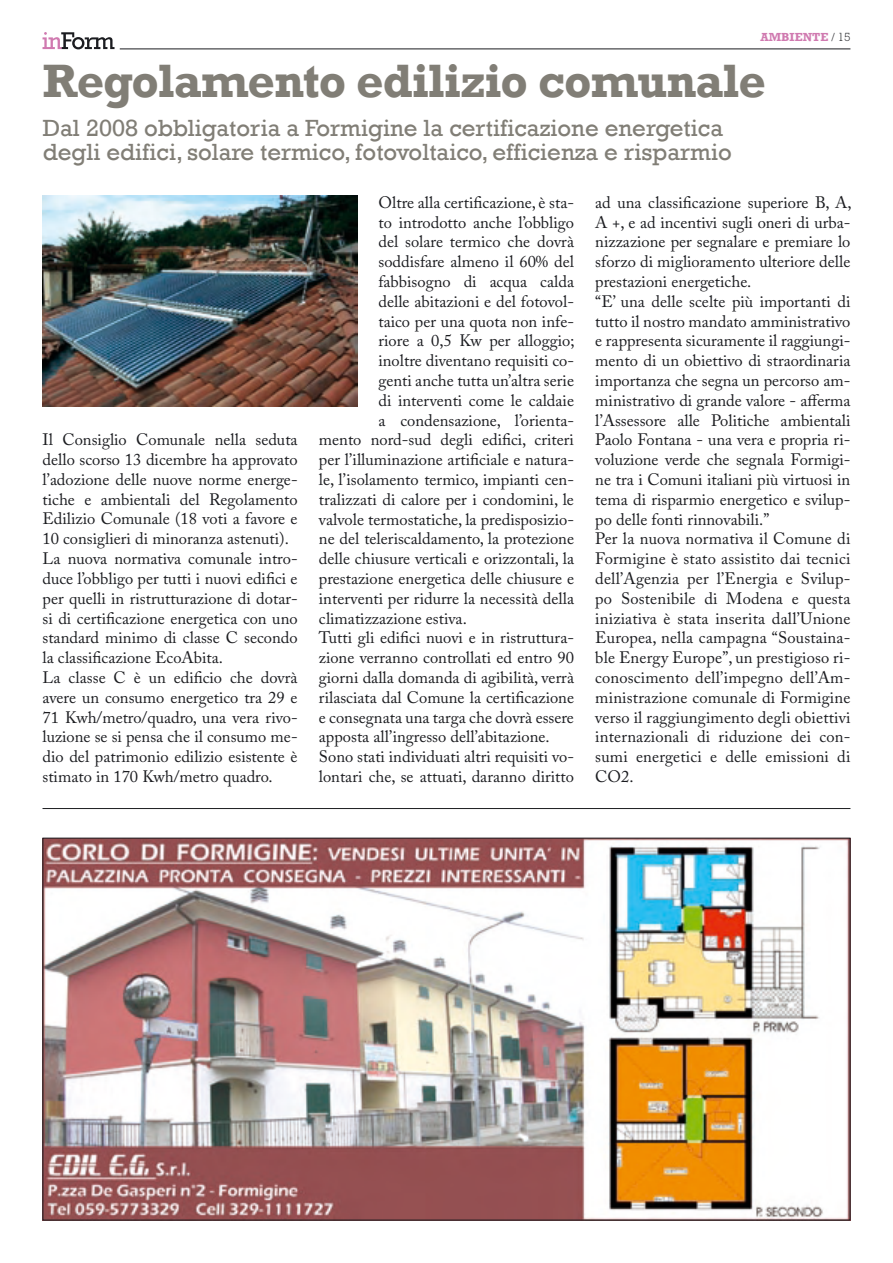
<style>
.page{position:relative;width:893px;height:1263px;background:#fff}
.page>*{position:absolute;margin:0;border:0;box-sizing:border-box;transform-origin:0 0}
.t1{font:700 48px "Rockwell";letter-spacing:-.02em;color:#817e76}
.t2{font:24px/24px "Rockwell";color:#817e76}
.t3{font:16.5px/19.8px "Adobe Caslon Pro";color:#1b1c20}
.t4{font:700 12px "Rockwell";color:#d07ab0}
.t5{font:300 12px "Rockwell";color:#1b1c20}
</style>
<div class="page">
<hr style="left:120px;top:49px;width:730px;height:1px;background:#1b1c20">
<svg style="left:43px;top:32px;width:72px;height:17px"></svg>
<hr style="left:43px;top:808px;width:807px;height:1px;background:#1b1c20">
<img style="left:43px;top:196px;width:314px;height:211px">
<img style="left:45px;top:840px;width:803px;height:378px">
<p class="t4" style="left:760px;top:29px;width:30px">AMBIENTE</p>
<p class="t5" style="left:831px;top:30px;width:19px">/ 15</p>
<h1 class="t1" style="left:43px;top:52px;width:725px">Regolamento edilizio comunale</h1>
<h2 class="t2" style="left:43px;top:116px;width:691px">Dal 2008 obbligatoria a Formigine la certificazione energetica degli edifici, solare termico, fotovoltaico, efficienza e risparmio</h2>
<p class="t3" style="left:43px;top:430px;width:257px">Il Consiglio Comunale nella seduta dello scorso 13 dicembre ha approvato l’adozione delle nuove norme energe&shy;tiche e ambientali del Regolamento Edilizio Comunale (18 voti a favore e 10 consiglieri di minoranza astenuti).<br>La nuova normativa comunale intro&shy;duce l’obbligo per tutti i nuovi edifici e per quelli in ristrutturazione di dotar&shy;si di certificazione energetica con uno standard minimo di classe C secondo la classificazione EcoAbita.<br>La classe C è un edificio che dovrà avere un consumo energetico tra 29 e 71 Kwh/metro/quadro, una vera rivo&shy;luzione se si pensa che il consumo me&shy;dio del patrimonio edilizio esistente è stimato in 170 Kwh/metro quadro.</p>
<p class="t3" style="left:378px;top:192px;width:197px">Oltre alla certificazione, è sta-</p>
<p class="t3" style="left:378px;top:212px;width:197px">to introdotto anche l’obbligo</p>
<p class="t3" style="left:378px;top:232px;width:197px">del solare termico che dovrà</p>
<p class="t3" style="left:378px;top:252px;width:197px">soddisfare almeno il 60% del</p>
<p class="t3" style="left:378px;top:271px;width:197px">fabbisogno di acqua calda</p>
<p class="t3" style="left:378px;top:291px;width:197px">delle abitazioni e del fotovol-</p>
<p class="t3" style="left:378px;top:311px;width:197px">taico per una quota non infe-</p>
<p class="t3" style="left:378px;top:331px;width:198px">riore a 0,5 Kw per alloggio;</p>
<p class="t3" style="left:378px;top:351px;width:197px">inoltre diventano requisiti co-</p>
<p class="t3" style="left:378px;top:370px;width:197px">genti anche tutta un’altra serie</p>
<p class="t3" style="left:378px;top:390px;width:197px">di interventi come le caldaie</p>
<p class="t3" style="left:378px;top:410px;width:197px">a condensazione, l’orienta-</p>
<p class="t3" style="left:319px;top:430px;width:257px">mento nord-sud degli edifici, criteri</p>
<p class="t3" style="left:319px;top:450px;width:257px">per l’illuminazione artificiale e natura-</p>
<p class="t3" style="left:319px;top:469px;width:257px">le, l’isolamento termico, impianti cen-</p>
<p class="t3" style="left:319px;top:489px;width:257px">tralizzati di calore per i condomini, le</p>
<p class="t3" style="left:319px;top:509px;width:257px">valvole termostatiche, la predisposizio-</p>
<p class="t3" style="left:319px;top:529px;width:257px">ne del teleriscaldamento, la protezione</p>
<p class="t3" style="left:319px;top:549px;width:257px">delle chiusure verticali e orizzontali, la</p>
<p class="t3" style="left:319px;top:568px;width:257px">prestazione energetica delle chiusure e</p>
<p class="t3" style="left:319px;top:588px;width:257px">interventi per ridurre la necessità della</p>
<p class="t3" style="left:319px;top:608px;width:149px">climatizzazione estiva.</p>
<p class="t3" style="left:319px;top:628px;width:257px">Tutti gli edifici nuovi e in ristruttura-</p>
<p class="t3" style="left:319px;top:648px;width:257px">zione verranno controllati ed entro 90</p>
<p class="t3" style="left:319px;top:667px;width:257px">giorni dalla domanda di agibilità, verrà</p>
<p class="t3" style="left:319px;top:687px;width:257px">rilasciata dal Comune la certificazione</p>
<p class="t3" style="left:319px;top:707px;width:257px">e consegnata una targa che dovrà essere</p>
<p class="t3" style="left:319px;top:727px;width:232px">apposta all’ingresso dell’abitazione.</p>
<p class="t3" style="left:319px;top:747px;width:257px">Sono stati individuati altri requisiti vo-</p>
<p class="t3" style="left:319px;top:766px;width:257px">lontari che, se attuati, daranno diritto</p>
<p class="t3" style="left:595px;top:192px;width:258px">ad una classificazione superiore B, A, A +, e ad incentivi sugli oneri di urba&shy;nizzazione per segnalare e premiare lo sforzo di miglioramento ulteriore delle prestazioni energetiche.<br>“E’ una delle scelte più importanti di tutto il nostro mandato amministrativo e rappresenta sicuramente il raggiungi&shy;mento di un obiettivo di straordinaria importanza che segna un percorso am&shy;ministrativo di grande valore - afferma l’Assessore alle Politiche ambientali Paolo Fontana - una vera e propria ri&shy;voluzione verde che segnala Formigi&shy;ne tra i Comuni italiani più virtuosi in tema di risparmio energetico e svilup&shy;po delle fonti rinnovabili.”<br>Per la nuova normativa il Comune di Formigine è stato assistito dai tecnici dell’Agenzia per l’Energia e Svilup&shy;po Sostenibile di Modena e questa iniziativa è stata inserita dall’Unione Europea, nella campagna “Soustaina&shy;ble Energy Europe”, un prestigioso ri&shy;conoscimento dell’impegno dell’Am&shy;ministrazione comunale di Formigine verso il raggiungimento degli obiettivi internazionali di riduzione dei con&shy;sumi energetici e delle emissioni di CO2.</p>
</div>
